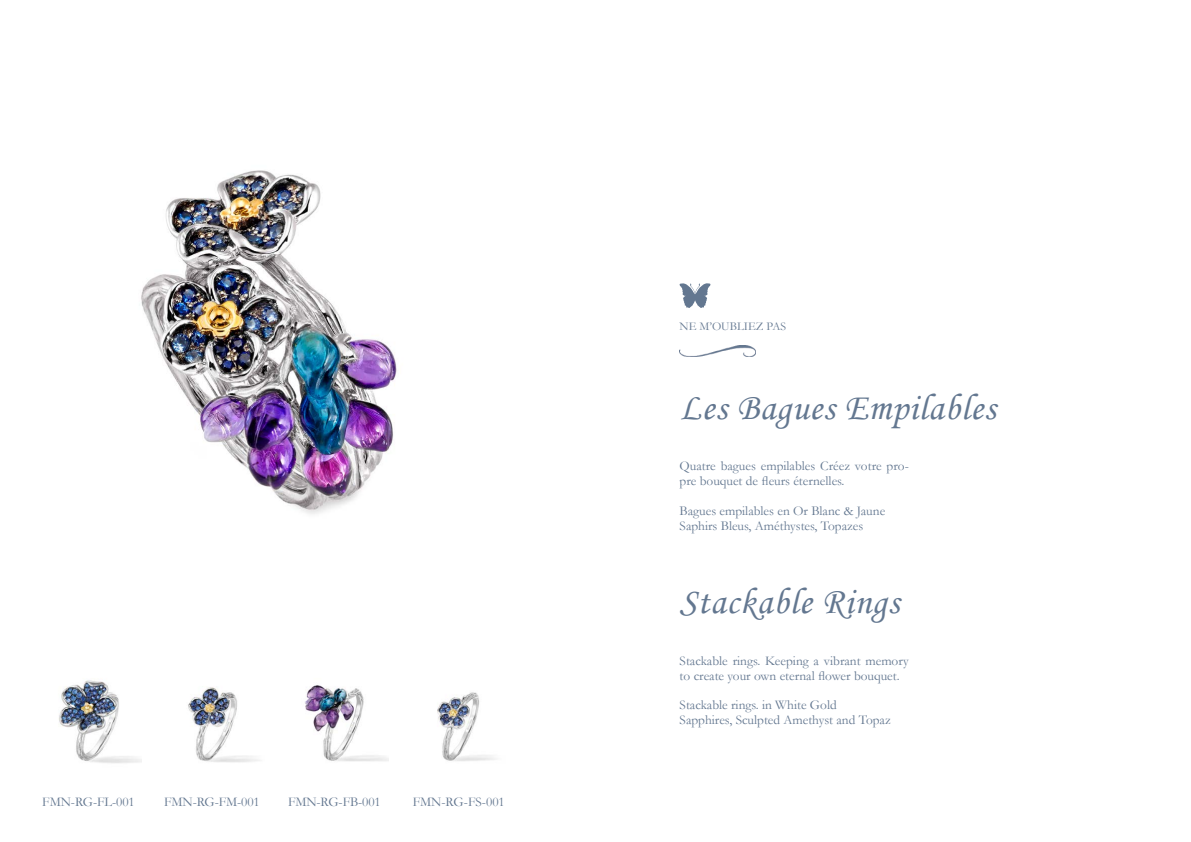
<style>
.page{position:relative;width:1191px;height:842px;background:#fff}
.page>*{position:absolute;margin:0;border:0;box-sizing:border-box;transform-origin:0 0}
.t1{font:37.1px "NK Monotype Corsiva";letter-spacing:.02em;color:#637790}
.t2{font:13.4px/14.8px "Garamond";color:#637790}
.t3{font:13.4px "Garamond";letter-spacing:-.01em;color:#637790}
.t4{font:11.9px "Garamond";color:#637790}
</style>
<div class="page">
<svg style="left:679px;top:283px;width:31px;height:25px"></svg>
<img style="left:679px;top:346px;width:76px;height:10px">
<img style="left:141px;top:170px;width:256px;height:344px">
<img style="left:305px;top:685px;width:83px;height:76px">
<img style="left:188px;top:687px;width:72px;height:75px">
<img style="left:59px;top:680px;width:82px;height:83px">
<img style="left:437px;top:692px;width:58px;height:69px">
<p class="t3" style="left:42px;top:794px;width:94px">FMN-RG-FL-001</p>
<p class="t3" style="left:164px;top:794px;width:97px">FMN-RG-FM-001</p>
<p class="t3" style="left:288px;top:794px;width:94px">FMN-RG-FB-001</p>
<p class="t3" style="left:413px;top:794px;width:93px">FMN-RG-FS-001</p>
<p class="t4" style="left:679px;top:319px;width:108px">NE M’OUBLIEZ PAS</p>
<h1 class="t1" style="left:679px;top:385px;width:317px">Les Bagues Empilables</h1>
<p class="t2" style="left:679px;top:458px;width:231px">Quatre bagues empilables Créez votre pro&shy;pre bouquet de fleurs éternelles.</p>
<p class="t2" style="left:679px;top:503px;width:207px">Bagues empilables en Or Blanc &amp; Jaune<br>Saphirs Bleus, Améthystes, Topazes</p>
<h1 class="t1" style="left:679px;top:579px;width:221px">Stackable Rings</h1>
<p class="t2" style="left:679px;top:653px;width:231px">Stackable rings. Keeping a vibrant memory to create your own eternal flower bouquet.</p>
<p class="t2" style="left:679px;top:697px;width:213px">Stackable rings. in White Gold<br>Sapphires, Sculpted Amethyst and Topaz</p>
</div>
